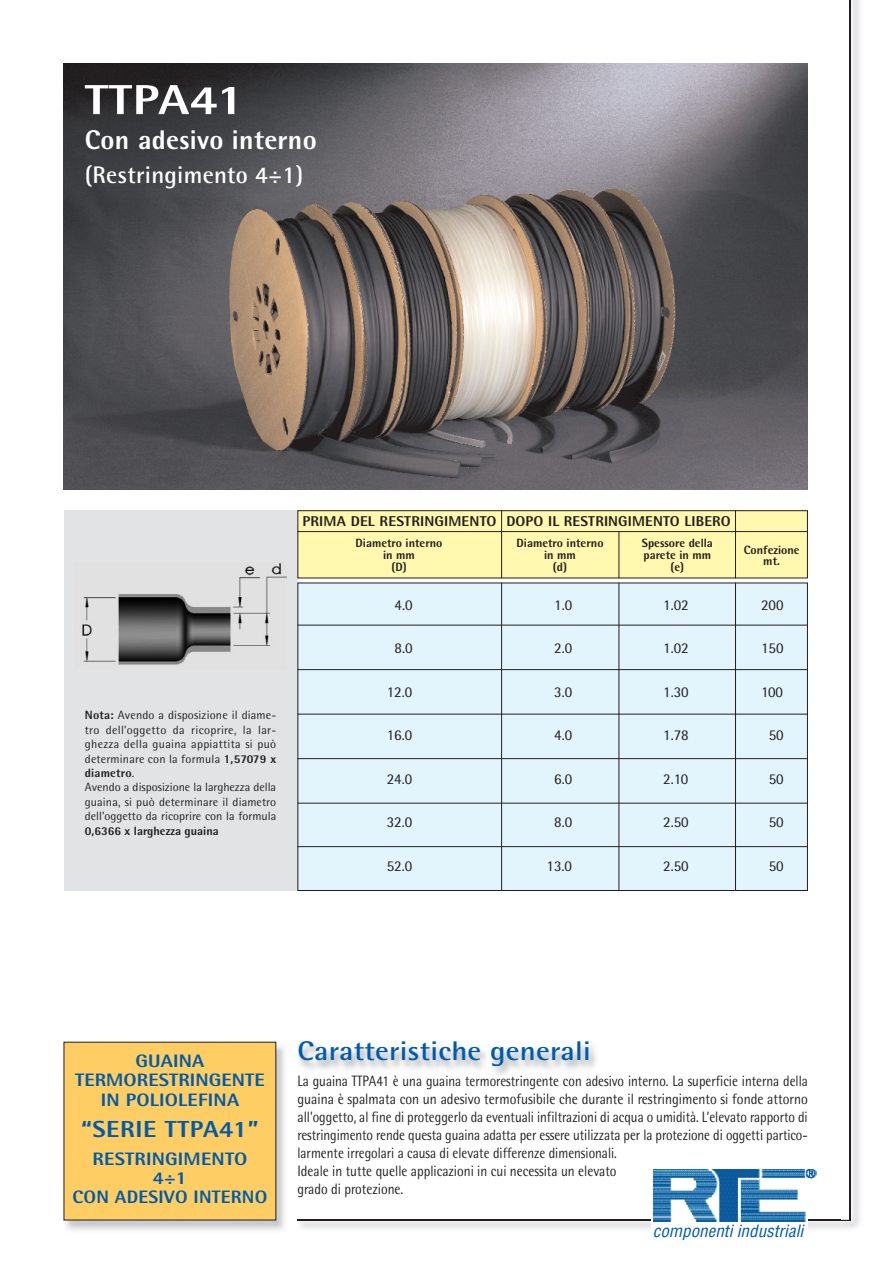
<style>
.page{position:relative;width:893px;height:1263px;background:#fff}
.page>*{position:absolute;margin:0;border:0;box-sizing:border-box;transform-origin:0 0}
.t1{font:800 42px "Rotis Semi Sans";letter-spacing:.01em;color:#fff;scale:1.2 1}
.t2{font:700 27px "Rotis Semi Sans";letter-spacing:.01em;color:#015aaa;scale:1.1 1}
.t3{font:800 27px "Rotis Semi Sans";letter-spacing:.01em;color:#fff}
.t4{font:700 24px "Rotis Semi Sans";letter-spacing:.01em;color:#fff}
.t5{font:800 23.25px "Rotis Semi Sans";letter-spacing:.02em;color:#015aaa;scale:1.1 1}
.t6{font:800 18px/19.2px "Rotis Semi Sans";letter-spacing:.01em;color:#015aaa;text-align:center;scale:1.1 1}
.t7{font:italic condensed 16.5px "Helvetica";color:#015aaa}
.t8{font:15px/18px "Rotis Semi Sans";color:#231f20;scale:.87 1}
.t9{font:15px "Rotis Semi Sans";color:#231f20}
.t10{font:800 14.25px "Rotis Semi Sans";letter-spacing:.01em;color:#231f20;scale:1.05 1}
.t11{font:12px/14.4px "Rotis Semi Sans";letter-spacing:.015em;color:#231f20}
.t12{font:800 12px/12px "Rotis Semi Sans";color:#231f20;text-align:center}
.s1{font-weight:800}
</style>
<div class="page">
<img style="left:297px;top:1219px;width:544px;height:10px">
<img style="left:297px;top:1220px;width:544px;height:1px">
<img style="left:849px;top:0;width:11px;height:1211px">
<svg style="left:841px;top:1211px;width:10px;height:10px"></svg>
<img style="left:850px;top:0;width:1px;height:1211px">
<img style="left:64px;top:64px;width:744px;height:425px">
<img style="left:63px;top:1041px;width:222px;height:189px">
<div style="left:64px;top:1042px;width:212px;height:178px;background:#fecd64"></div>
<div style="left:64px;top:510px;width:233px;height:381px;background:#e2e3e5"></div>
<div style="left:298px;top:583px;width:509px;height:307px;background:#e2f4fc"></div>
<div style="left:297px;top:583px;width:511px;height:308px;border:1px solid #231f20"></div>
<div style="left:298px;top:511px;width:509px;height:67px;background:#fff8ae"></div>
<div style="left:297px;top:510px;width:511px;height:68px;border:1px solid #231f20"></div>
<hr style="left:501px;top:510px;width:1px;height:68px;background:#231f20">
<hr style="left:501px;top:583px;width:1px;height:308px;background:#231f20">
<hr style="left:618px;top:532px;width:1px;height:46px;background:#231f20">
<hr style="left:618px;top:583px;width:1px;height:308px;background:#231f20">
<hr style="left:735px;top:510px;width:1px;height:68px;background:#231f20">
<hr style="left:735px;top:583px;width:1px;height:308px;background:#231f20">
<hr style="left:297px;top:625px;width:511px;height:1px;background:#231f20">
<hr style="left:297px;top:669px;width:511px;height:1px;background:#231f20">
<hr style="left:297px;top:714px;width:511px;height:1px;background:#231f20">
<hr style="left:297px;top:758px;width:511px;height:1px;background:#231f20">
<hr style="left:297px;top:803px;width:511px;height:1px;background:#231f20">
<hr style="left:297px;top:846px;width:511px;height:1px;background:#231f20">
<hr style="left:297px;top:531px;width:511px;height:1px;background:#231f20">
<img style="left:82px;top:563px;width:205px;height:102px">
<div style="left:651px;top:1169px;width:157px;height:73px;background:#fff"></div>
<img style="left:654px;top:1169px;width:152px;height:52px">
<svg style="left:806px;top:1169px;width:10px;height:10px"></svg>
<h1 class="t1" style="left:85px;top:85px;width:134px">TTPA41</h1>
<h2 class="t3" style="left:85px;top:130px;width:233px">Con adesivo interno</h2>
<h3 class="t4" style="left:85px;top:167px;width:220px">(Restringimento 4÷1)</h3>
<p class="t10" style="left:303px;top:516px;width:409px">PRIMA DEL RESTRINGIMENTO DOPO IL RESTRINGIMENTO LIBERO</p>
<p class="t11" style="left:85px;top:709px;width:193px"><span class="s1">Nota:</span> Avendo a disposizione il diame&shy;tro dell'oggetto da ricoprire, la lar&shy;ghezza della guaina appiattita si può determinare con la formula <span class="s1">1,57079 x diametro</span>.<br>Avendo a disposizione la larghezza della guaina, si può determinare il diametro dell'oggetto da ricoprire con la formula</p>
<p class="t12" style="left:85px;top:826px;width:135px">0,6366 x larghezza guaina</p>
<p class="t12" style="left:356px;top:538px;width:88px">Diametro interno in mm<br>(D)</p>
<p class="t12" style="left:517px;top:538px;width:88px">Diametro interno in mm<br>(d)</p>
<p class="t12" style="left:642px;top:538px;width:73px">Spessore della parete in mm (e)</p>
<p class="t12" style="left:744px;top:546px;width:57px;line-height:10.5px">Confezione mt.</p>
<p class="t9" style="left:394px;top:600px;width:20px">4.0</p>
<p class="t9" style="left:554px;top:600px;width:20px">1.0</p>
<p class="t9" style="left:663px;top:600px;width:27px">1.02</p>
<p class="t9" style="left:761px;top:600px;width:24px">200</p>
<p class="t9" style="left:394px;top:643px;width:20px">8.0</p>
<p class="t9" style="left:554px;top:643px;width:20px">2.0</p>
<p class="t9" style="left:663px;top:643px;width:27px">1.02</p>
<p class="t9" style="left:761px;top:643px;width:24px">150</p>
<p class="t9" style="left:387px;top:687px;width:27px">12.0</p>
<p class="t9" style="left:554px;top:687px;width:20px">3.0</p>
<p class="t9" style="left:663px;top:687px;width:27px">1.30</p>
<p class="t9" style="left:761px;top:687px;width:23px">100</p>
<p class="t9" style="left:387px;top:730px;width:27px">16.0</p>
<p class="t9" style="left:554px;top:730px;width:20px">4.0</p>
<p class="t9" style="left:663px;top:730px;width:27px">1.78</p>
<p class="t9" style="left:769px;top:730px;width:17px">50</p>
<p class="t9" style="left:387px;top:774px;width:27px">24.0</p>
<p class="t9" style="left:554px;top:774px;width:20px">6.0</p>
<p class="t9" style="left:663px;top:774px;width:27px">2.10</p>
<p class="t9" style="left:769px;top:774px;width:17px">50</p>
<p class="t9" style="left:387px;top:817px;width:27px">32.0</p>
<p class="t9" style="left:554px;top:817px;width:20px">8.0</p>
<p class="t9" style="left:663px;top:817px;width:27px">2.50</p>
<p class="t9" style="left:769px;top:817px;width:17px">50</p>
<p class="t9" style="left:387px;top:861px;width:27px">52.0</p>
<p class="t9" style="left:546px;top:861px;width:27px">13.0</p>
<p class="t9" style="left:663px;top:861px;width:27px">2.50</p>
<p class="t9" style="left:769px;top:861px;width:17px">50</p>
<p class="t6" style="left:75px;top:1053px;width:174px">GUAINA<br>TERMORESTRINGENTE<br>IN POLIOLEFINA</p>
<h3 class="t5" style="left:81px;top:1121px;width:163px">“SERIE TTPA41”</h3>
<p class="t6" style="left:72px;top:1151px;width:179px">RESTRINGIMENTO<br>4÷1<br>CON ADESIVO INTERNO</p>
<h2 class="t2" style="left:297px;top:1042px;width:268px">Caratteristiche generali</h2>
<p class="t8" style="left:297px;top:1074px;width:588px">La guaina TTPA41 è una guaina termorestringente con adesivo interno. La superficie interna della guaina è spalmata con un adesivo termofusibile che durante il restringimento si fonde attorno all'oggetto, al fine di proteggerlo da eventuali infiltrazioni di acqua o umidità. L’elevato rapporto di restringimento rende questa guaina adatta per essere utilizzata per la protezione di oggetti partico&shy;larmente irregolari a causa di elevate differenze dimensionali.<br>Ideale in tutte quelle applicazioni in cui necessita un elevato<br>grado di protezione.</p>
<p class="t7" style="left:653px;top:1225px;width:155px">componentiindustriali</p>
</div>
